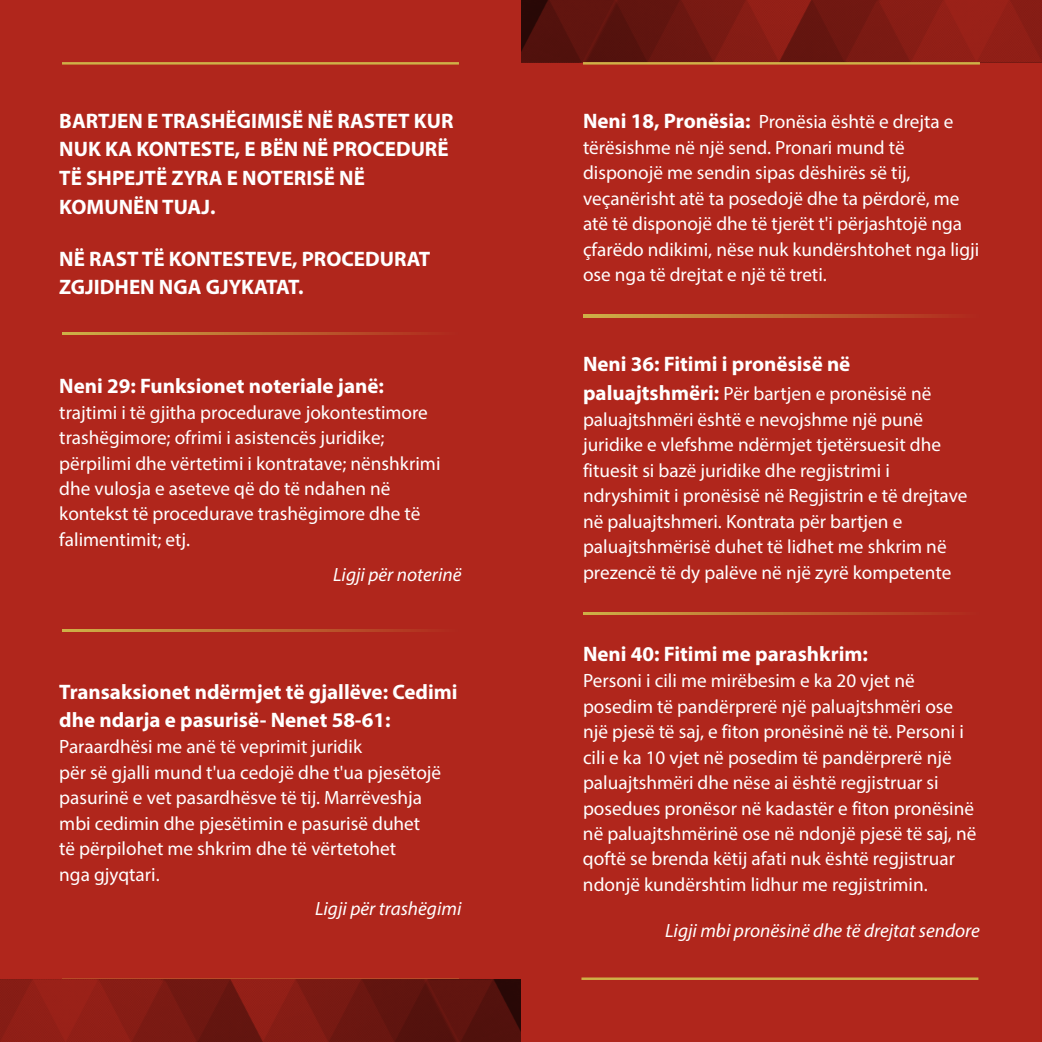
<style>
.page{position:relative;width:1042px;height:1042px;background:#fff}
.page>*{position:absolute;margin:0;border:0;box-sizing:border-box;transform-origin:0 0}
.t1{font:700 21px/28.7px "Myriad Pro";color:#fff}
.t2{font:19.25px/25.4px "Myriad Pro";color:#fff}
.t3{font:italic 19.25px "Myriad Pro";color:#fff}
.s1{font-weight:700;font-size:21px}
</style>
<div class="page">
<div style="left:521px;top:0;width:521px;height:1042px;background:#b0261c"></div>
<div style="left:0;top:0;width:521px;height:1042px;background:#b0261c"></div>
<hr style="left:62px;top:978px;width:397px;height:3px;background:#cfb047">
<svg style="left:521px;top:0;width:521px;height:62px;background:#751812"></svg>
<hr style="left:62px;top:62px;width:397px;height:3px;background:#cfb047">
<svg style="left:0;top:980px;width:521px;height:62px;background:#751812"></svg>
<hr style="left:583px;top:62px;width:397px;height:3px;background:#cfb047">
<hr style="left:581px;top:977px;width:397px;height:3px;background:#cfb047">
<svg style="left:62px;top:332px;width:366px;height:3px"></svg>
<svg style="left:62px;top:629px;width:366px;height:2px"></svg>
<svg style="left:583px;top:315px;width:366px;height:2px"></svg>
<svg style="left:583px;top:612px;width:366px;height:3px"></svg>
<p class="t1" style="left:59px;top:108px;width:396px">BARTJEN E TRASHËGIMISË NË RASTET KUR<br>NUK KA KONTESTE, E BËN NË PROCEDURË<br>TË SHPEJTË ZYRA E NOTERISË NË<br>KOMUNËN TUAJ.</p>
<p class="t1" style="left:59px;top:246px;width:372px">NË RAST TË KONTESTEVE, PROCEDURAT<br>ZGJIDHEN NGA GJYKATAT.</p>
<p class="t1" style="left:59px;top:373px;width:326px">Neni 29: Funksionet noteriale janë:</p>
<p class="t2" style="left:59px;top:401px;width:383px">trajtimi i të gjitha procedurave jokontestimore trashëgimore; ofrimi i asistencës juridike; përpilimi dhe vërtetimi i kontratave; nënshkrimi dhe vulosja e aseteve që do të ndahen në kontekst të procedurave trashëgimore dhe të falimentimit; etj.</p>
<p class="t3" style="left:333px;top:566px;width:130px">Ligji për noterinë</p>
<p class="t1" style="left:59px;top:679px;width:400px">Transaksionet ndërmjet të gjallëve: Cedimi dhe ndarja e pasurisë- Nenet 58-61:</p>
<p class="t2" style="left:59px;top:736px;width:383px">Paraardhësi me anë të veprimit juridik<br>për së gjalli mund t'ua cedojë dhe t'ua pjesëtojë pasurinë e vet pasardhësve të tij. Marrëveshja mbi cedimin dhe pjesëtimin e pasurisë duhet<br>të përpilohet me shkrim dhe të vërtetohet<br>nga gjyqtari.</p>
<p class="t3" style="left:315px;top:901px;width:148px">Ligji për trashëgimi</p>
<p class="t2" style="left:583px;top:110px;width:398px"><span class="s1">Neni 18, Pronësia:</span> Pronësia është e drejta e tërësishme në një send. Pronari mund të disponojë me sendin sipas dëshirës së tij, veçanërisht atë ta posedojë dhe ta përdorë, me atë të disponojë dhe të tjerët t'i përjashtojë nga çfarëdo ndikimi, nëse nuk kundërshtohet nga ligji ose nga të drejtat e një të treti.</p>
<p class="t1" style="left:583px;top:352px;width:269px">Neni 36: Fitimi i pronësisë në</p>
<p class="t2" style="left:583px;top:382px;width:386px"><span class="s1">paluajtshmëri:</span> Për bartjen e pronësisë në paluajtshmëri është e nevojshme një punë juridike e vlefshme ndërmjet tjetërsuesit dhe fituesit si bazë juridike dhe regjistrimi i ndryshimit i pronësisë në Regjistrin e të drejtave në paluajtshmeri. Kontrata për bartjen e paluajtshmërisë duhet të lidhet me shkrim në prezencë të dy palëve në një zyrë kompetente</p>
<p class="t1" style="left:583px;top:642px;width:286px">Neni 40: Fitimi me parashkrim:</p>
<p class="t2" style="left:583px;top:670px;width:395px">Personi i cili me mirëbesim e ka 20 vjet në posedim të pandërprerë një paluajtshmëri ose një pjesë të saj, e fiton pronësinë në të. Personi i cili e ka 10 vjet në posedim të pandërprerë një paluajtshmëri dhe nëse ai është regjistruar si posedues pronësor në kadastër e fiton pronësinë në paluajtshmërinë ose në ndonjë pjesë të saj, në qoftë se brenda këtij afati nuk është regjistruar ndonjë kundërshtim lidhur me regjistrimin.</p>
<p class="t3" style="left:665px;top:923px;width:316px">Ligji mbi pronësinë dhe të drejtat sendore</p>
</div>
